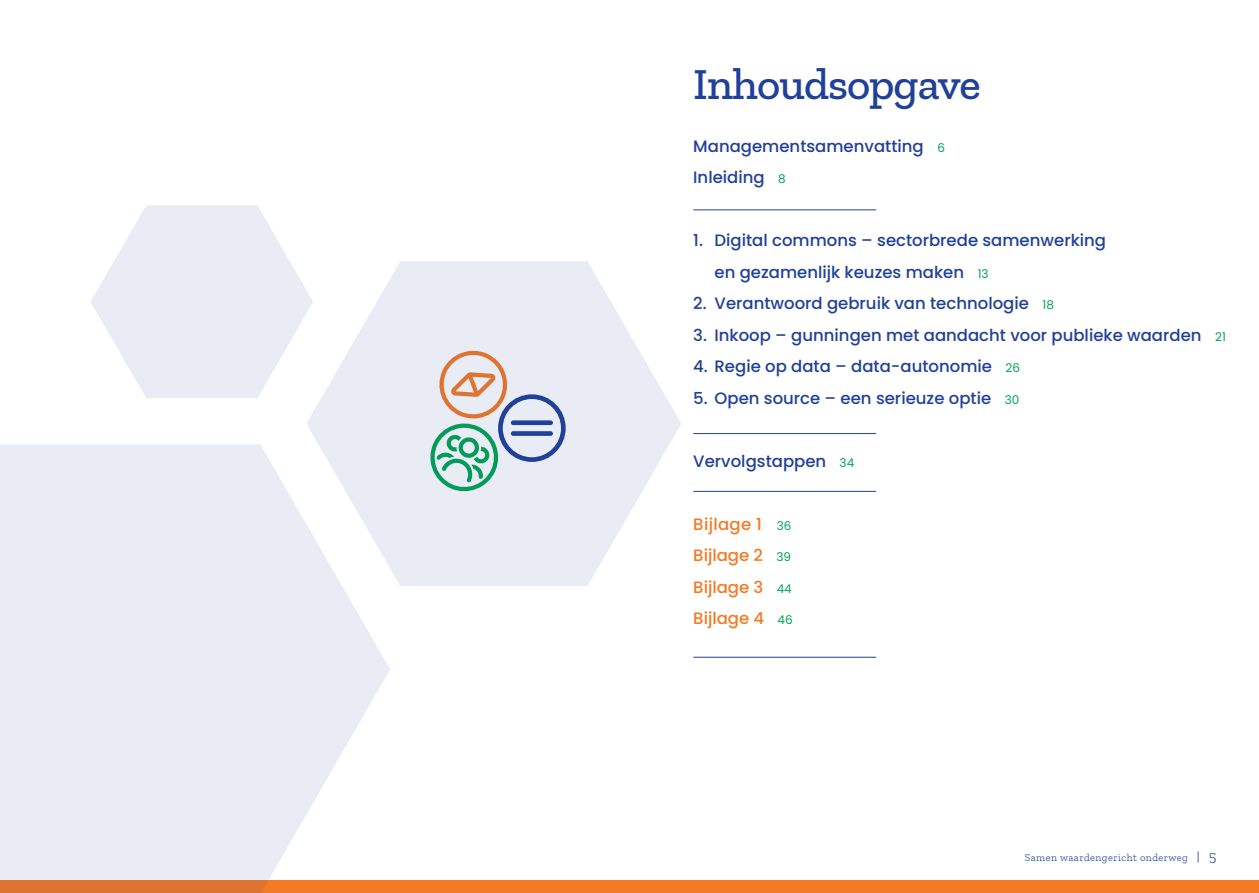
<style>
.page{position:relative;width:1259px;height:893px;background:#fff}
.page>*{position:absolute;margin:0;border:0;box-sizing:border-box;transform-origin:0 0}
.t1{font:500 45px "Zilla Slab";letter-spacing:-.02em;color:#214099}
.t2{font:500 16.5px/31.5px "Poppins";color:#214099}
.t3{font:500 16.5px/31.5px "Poppins";color:#f47a26;text-align:justify}
.t4{font:300 10.5px "Zilla Slab";letter-spacing:.04em;color:#214099}
.s1{font-weight:400;font-size:12px;color:#00a551}
.s2{font-family:"Gotham";font-weight:400;font-size:12px}
.s3{font-size:15px}
</style>
<div class="page">
<div style="left:0;top:880px;width:1259px;height:13px;background:#f47a26"></div>
<svg style="left:0;top:444px;width:390px;height:449px;background:#ebeaef"></svg>
<svg style="left:91px;top:205px;width:215px;height:193px"></svg>
<svg style="left:306px;top:261px;width:375px;height:325px;fill:#e9ecf5"></svg>
<hr style="left:693px;top:210px;width:183px;height:1px;background:#214099">
<hr style="left:693px;top:433px;width:183px;height:1px;background:#214099">
<hr style="left:693px;top:491px;width:183px;height:1px;background:#214099">
<hr style="left:693px;top:657px;width:183px;height:1px;background:#214099">
<h1 class="t1" style="left:693px;top:59px;width:289px">Inhoudsopgave</h1>
<p class="t2" style="left:693px;top:130px;width:253px">Managementsamenvatting <span class="s1">6<br></span>Inleiding <span class="s1">8</span></p>
<p class="t2" style="left:714px;top:225px;width:393px;text-indent:-21px">1. Digital commons – sectorbrede samenwerking en gezamenlijk keuzes maken <span class="s1">13</span></p>
<p class="t2" style="left:693px;top:288px;width:362px">2. Verantwoord gebruik van technologie <span class="s1">18</span></p>
<p class="t2" style="left:693px;top:319px;width:534px">3. Inkoop – gunningen met aandacht voor publieke waarden <span class="s1">21</span></p>
<p class="t2" style="left:693px;top:351px;width:328px">4. Regie op data – data-autonomie <span class="s1">26</span></p>
<p class="t2" style="left:693px;top:382px;width:328px">5. Open source – een serieuze optie <span class="s1">30</span></p>
<p class="t2" style="left:693px;top:445px;width:162px">Vervolgstappen <span class="s1">34</span></p>
<p class="t3" style="left:693px;top:508px;width:101px">Bijlage 1 <span class="s1">36<br></span>Bijlage 2 <span class="s1">39<br></span>Bijlage 3 <span class="s1">44<br></span>Bijlage 4 <span class="s1">46</span></p>
<p class="t4" style="left:1025px;top:851px;width:193px">Samen waardengericht onderweg <span class="s2">|</span> <span class="s3">5</span></p>
</div>
